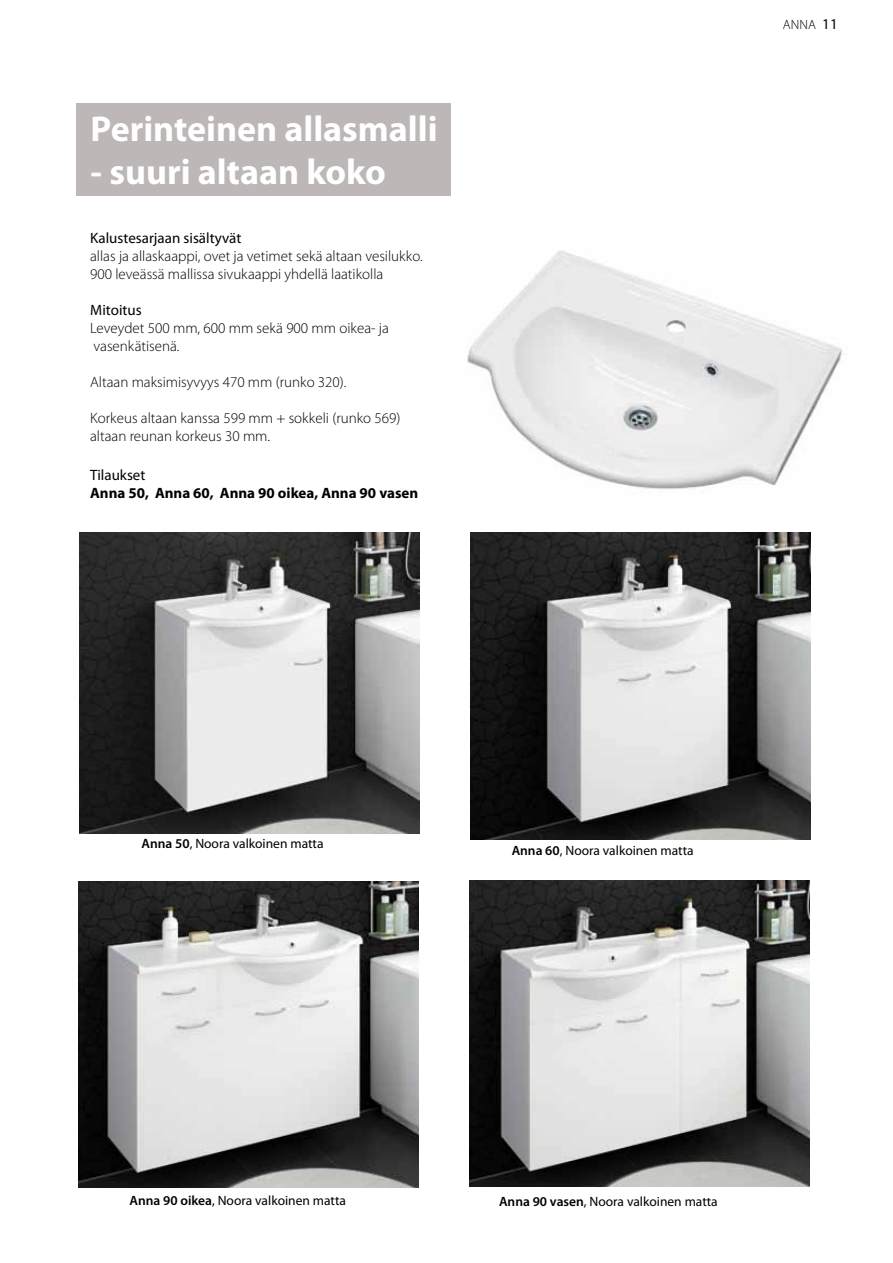
<style>
.page{position:relative;width:893px;height:1263px;background:#fff}
.page>*{position:absolute;margin:0;border:0;box-sizing:border-box;transform-origin:0 0}
.t1{font:700 36px "Myriad Pro";color:#fff}
.t2{font:300 15px/18px "Myriad Pro";color:#000}
.t3{font:15px "Myriad Pro";color:#000}
.t4{font:700 15px "Myriad Pro";color:#000}
.t5{font:13.5px "Myriad Pro";color:#000}
.t6{font:300 13.5px "Myriad Pro";color:#000}
.s1{font-weight:400;font-size:15px}
.s2{font-weight:600}
</style>
<div class="page">
<img style="left:471px;top:533px;width:340px;height:306px">
<img style="left:469px;top:880px;width:340px;height:306px">
<img style="left:79px;top:882px;width:340px;height:306px">
<div style="left:77px;top:103px;width:374px;height:92px;background:#bdb8b7"></div>
<img style="left:467px;top:251px;width:375px;height:238px">
<img style="left:79px;top:533px;width:340px;height:300px">
<h1 class="t1" style="left:91px;top:105px;width:348px">Perinteinen allasmalli</h1>
<h1 class="t1" style="left:91px;top:148px;width:297px">- suuri altaan koko</h1>
<p class="t3" style="left:90px;top:228px;width:153px">Kalustesarjaan sisältyvät</p>
<p class="t2" style="left:90px;top:247px;width:334px">allas ja allaskaappi, ovet ja vetimet sekä altaan vesilukko.<br>900 leveässä mallissa sivukaappi yhdellä laatikolla</p>
<p class="t3" style="left:90px;top:300px;width:53px">Mitoitus</p>
<p class="t2" style="left:90px;top:319px;width:300px">Leveydet 500 mm, 600 mm sekä 900 mm oikea- ja vasenkätisenä.</p>
<p class="t2" style="left:90px;top:373px;width:258px">Altaan maksimisyvyys 470 mm (runko 320).</p>
<p class="t2" style="left:90px;top:409px;width:312px">Korkeus altaan kanssa 599 mm + sokkeli (runko 569) altaan reunan korkeus 30 mm.</p>
<p class="t3" style="left:90px;top:466px;width:57px">Tilaukset</p>
<p class="t4" style="left:90px;top:483px;width:330px">Anna 50, Anna 60, Anna 90 oikea, Anna 90 vasen</p>
<p class="t6" style="left:783px;top:17px;width:56px">ANNA <span class="s1">11</span></p>
<p class="t5" style="left:142px;top:835px;width:183px"><span class="s2">Anna 50</span>, Noora valkoinen matta</p>
<p class="t5" style="left:512px;top:842px;width:183px"><span class="s2">Anna 60</span>, Noora valkoinen matta</p>
<p class="t5" style="left:130px;top:1192px;width:218px"><span class="s2">Anna 90 oikea</span>, Noora valkoinen matta</p>
<p class="t5" style="left:499px;top:1193px;width:220px"><span class="s2">Anna 90 vasen</span>, Noora valkoinen matta</p>
</div>
